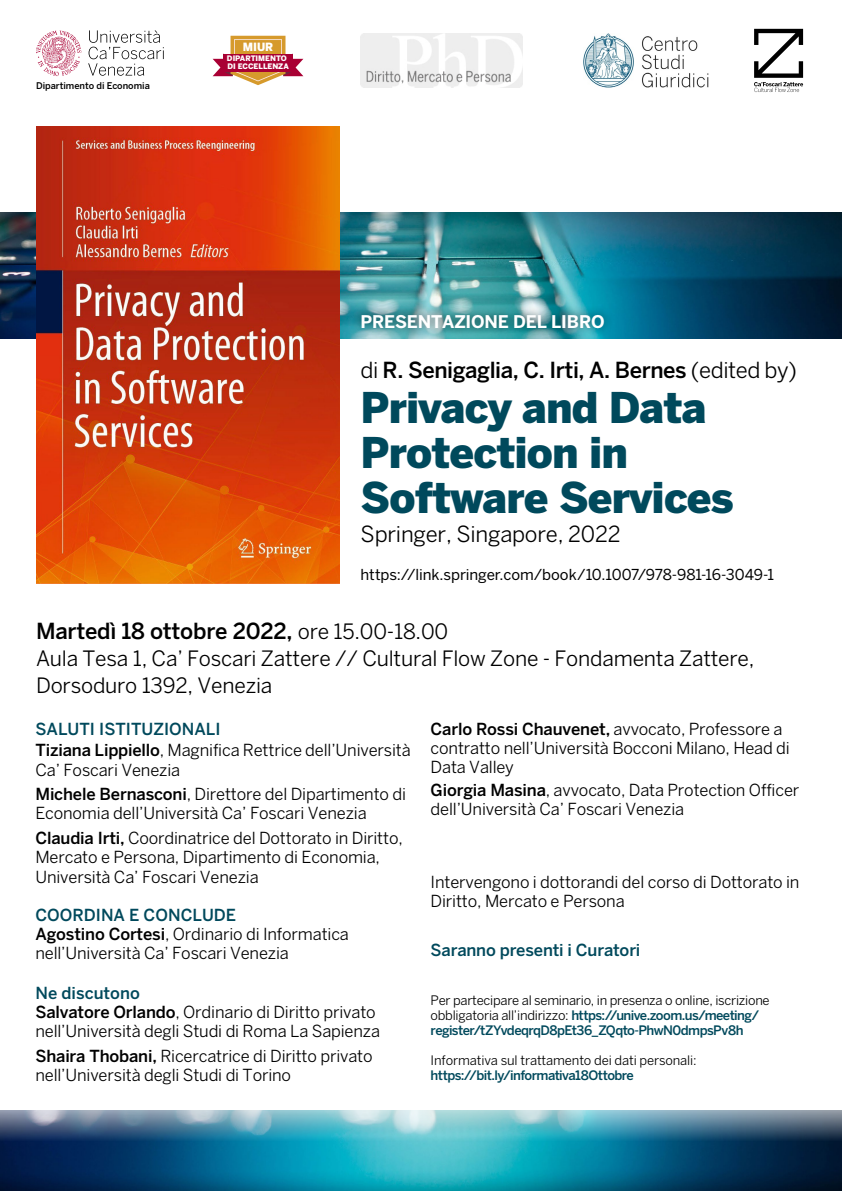
<style>
.page{position:relative;width:842px;height:1191px;background:#fff}
.page>*{position:absolute;margin:0;border:0;box-sizing:border-box;transform-origin:0 0}
.t1{font:900 42px/45px "Benton Sans";letter-spacing:-.02em;color:#00495c}
.t2{font:500 22px "Benton Sans";letter-spacing:-.02em;color:#000}
.t3{font:22px "Benton Sans";letter-spacing:-.01em;color:#000}
.t4{font:21px/27px "Benton Sans";letter-spacing:-.01em;color:#000}
.t5{font:700 17.4px "Benton Sans";letter-spacing:-.01em;color:#fff}
.t6{font:16.5px/19px "Benton Sans";letter-spacing:-.01em;color:#000}
.t7{font:500 16.5px "Benton Sans";letter-spacing:-.01em;color:#00495c}
.t8{font:15px "Benton Sans";letter-spacing:-.005em;color:#000}
.t9{font:13px/15px "Benton Sans";letter-spacing:-.02em;color:#000}
.t10{font:500 13px "Benton Sans";letter-spacing:-.045em;color:#00495c}
.t11{font:900 11.3px "Benton Sans";color:#fff}
.t12{font:500 9.2px "Benton Sans";color:#000}
.t13{font:900 7.5px/7.5px "Benton Sans";color:#fff}
.s1{font-weight:400}
.s2{font-weight:400;font-size:21px}
.s3{font-weight:500;color:#00495c}
.s4{font-weight:500}
</style>
<div class="page">
<img style="left:0;top:213px;width:842px;height:125px">
<img style="left:0;top:1110px;width:842px;height:81px">
<img style="left:36px;top:127px;width:303px;height:457px">
<svg style="left:88px;top:30px;width:76px;height:46px"></svg>
<svg style="left:36px;top:31px;width:45px;height:45px"></svg>
<svg style="left:213px;top:36px;width:90px;height:49px"></svg>
<div style="left:223px;top:54px;width:70px;height:17px;background:#a90034"></div>
<img style="left:583px;top:33px;width:125px;height:54px">
<img style="left:361px;top:33px;width:161px;height:54px">
<div style="left:353px;top:305px;width:260px;height:32px;background:#000;opacity:.55"></div>
<svg style="left:754px;top:29px;width:49px;height:63px"></svg>
<p class="t12" style="left:36px;top:80px;width:115px">Dipartimento di Economia</p>
<p class="t11" style="left:243px;top:41px;width:32px">MIUR</p>
<p class="t13" style="left:227px;top:55px;width:63px">DIPARTIMENTO<br>DI ECCELLENZA</p>
<p class="t5" style="left:361px;top:311px;width:246px">PRESENTAZIONE DEL LIBRO</p>
<h2 class="t2" style="left:361px;top:356px;width:438px"><span class="s1">di</span> R. Senigaglia, C. Irti, A. Bernes <span class="s1">(edited by)</span></h2>
<h1 class="t1" style="left:361px;top:384px;width:375px">Privacy and Data<br>Protection in<br>Software Services</h1>
<h2 class="t3" style="left:361px;top:521px;width:261px">Springer, Singapore, 2022</h2>
<p class="t8" style="left:361px;top:565px;width:415px">https://link.springer.com/book/10.1007/978-981-16-3049-1</p>
<h2 class="t2" style="left:36px;top:617px;width:414px">Martedì 18 ottobre 2022, <span class="s2">ore 15.00-18.00</span></h2>
<p class="t4" style="left:36px;top:644px;width:720px">Aula Tesa 1, Ca’ Foscari Zattere // Cultural Flow Zone - Fondamenta Zattere,<br>Dorsoduro 1392, Venezia</p>
<p class="t6" style="left:35px;top:717px;width:377px;line-height:21.8px"><span class="s3">SALUTI ISTITUZIONALI<br></span><span class="s4">Tiziana Lippiello</span>, Magnifica Rettrice dell’Università</p>
<p class="t6" style="left:35px;top:757px;width:372px;line-height:24.7px">Ca’ Foscari Venezia<br><span class="s4">Michele Bernasconi</span>, Direttore del Dipartimento di</p>
<p class="t6" style="left:35px;top:800px;width:369px;line-height:24.7px">Economia dell’Università Ca’ Foscari Venezia<br><span class="s4">Claudia Irti,</span> Coordinatrice del Dottorato in Diritto,</p>
<p class="t6" style="left:35px;top:846px;width:346px;line-height:19.8px">Mercato e Persona, Dipartimento di Economia,<br>Università Ca’ Foscari Venezia</p>
<p class="t6" style="left:35px;top:904px;width:315px;line-height:19.4px"><span class="s3">COORDINA E CONCLUDE<br></span><span class="s4">Agostino Cortesi</span>, Ordinario di Informatica nell’Università Ca’ Foscari Venezia</p>
<p class="t6" style="left:35px;top:983px;width:346px"><span class="s3">Ne discutono<br></span><span class="s4">Salvatore Orlando</span>, Ordinario di Diritto privato nell’Università degli Studi di Roma La Sapienza</p>
<p class="t6" style="left:35px;top:1046px;width:339px"><span class="s4">Shaira Thobani,</span> Ricercatrice di Diritto privato nell’Università degli Studi di Torino</p>
<p class="t6" style="left:431px;top:719px;width:361px"><span class="s4">Carlo Rossi Chauvenet,</span> avvocato, Professore a contratto nell’Università Bocconi Milano, Head di<br>Data Valley</p>
<p class="t6" style="left:431px;top:780px;width:370px"><span class="s4">Giorgia Masina</span>, avvocato, Data Protection Officer dell’Università Ca’ Foscari Venezia</p>
<p class="t6" style="left:431px;top:872px;width:370px">Intervengono i dottorandi del corso di Dottorato in<br>Diritto, Mercato e Persona</p>
<p class="t7" style="left:431px;top:940px;width:211px">Saranno presenti i Curatori</p>
<p class="t9" style="left:431px;top:992px;width:341px">Per partecipare al seminario, in presenza o online, iscrizione obbligatoria all’indirizzo: <span class="s3">https://unive.zoom.us/meeting/ register/tZYvdeqrqD8pEt36_ZQqto-PhwN0dmpsPv8h</span></p>
<p class="t9" style="left:431px;top:1052px;width:268px">Informativa sul trattamento dei dati personali:</p>
<p class="t10" style="left:431px;top:1067px;width:205px">https://bit.ly/informativa18Ottobre</p>
</div>
